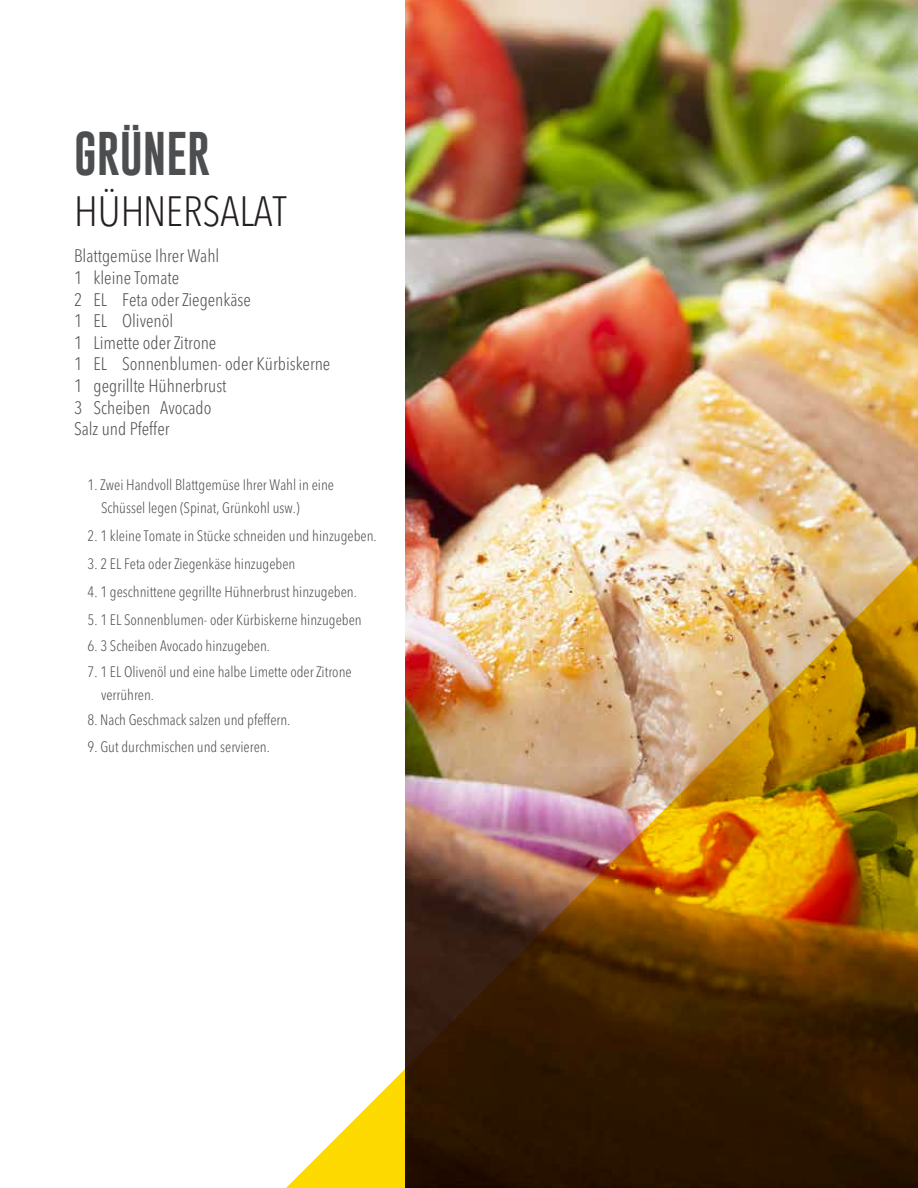
<style>
.page{position:relative;width:918px;height:1188px;background:#fff}
.page>*{position:absolute;margin:0;border:0;box-sizing:border-box;transform-origin:0 0}
.t1{font:45px "Gobold";color:#4c4e50}
.t2{font:300 condensed 42px "Avenir Next LT Pro";color:#241f21}
.t3{font:300 condensed 18px/21.6px "Avenir Next LT Pro";color:#4c4e50}
.t4{font:300 condensed 15px/22.5px "Avenir Next LT Pro";color:#4c4e50}
</style>
<div class="page">
<img style="left:286px;top:0;width:632px;height:1188px">
<h1 class="t1" style="left:74px;top:125px;width:138px">GRÜNER</h1>
<h2 class="t2" style="left:74px;top:186px;width:214px">HÜHNERSALAT</h2>
<p class="t3" style="left:74px;top:245px;width:258px">Blattgemüse Ihrer Wahl<br>1 kleine Tomate<br>2 EL Feta oder Ziegenkäse<br>1 EL Olivenöl<br>1 Limette oder Zitrone<br>1 EL Sonnenblumen- oder Kürbiskerne<br>1 gegrillte Hühnerbrust<br>3 Scheiben Avocado<br>Salz und Pfeffer</p>
<p class="t4" style="left:101px;top:474px;width:234px;text-indent:-14px">1. Zwei Handvoll Blattgemüse Ihrer Wahl in eine<br>Schüssel legen (Spinat, Grünkohl usw.)</p>
<p class="t4" style="left:88px;top:525px;width:291px">2. 1 kleine Tomate in Stücke schneiden und hinzugeben.</p>
<p class="t4" style="left:88px;top:553px;width:209px">3. 2 EL Feta oder Ziegenkäse hinzugeben</p>
<p class="t4" style="left:88px;top:581px;width:271px">4. 1 geschnittene gegrillte Hühnerbrust hinzugeben.</p>
<p class="t4" style="left:88px;top:608px;width:276px">5. 1 EL Sonnenblumen- oder Kürbiskerne hinzugeben</p>
<p class="t4" style="left:88px;top:634px;width:184px">6. 3 Scheiben Avocado hinzugeben.</p>
<p class="t4" style="left:101px;top:661px;width:252px;text-indent:-14px">7. 1 EL Olivenöl und eine halbe Limette oder Zitrone verrühren.</p>
<p class="t4" style="left:88px;top:708px;width:204px">8. Nach Geschmack salzen und pfeffern.</p>
<p class="t4" style="left:88px;top:735px;width:184px">9. Gut durchmischen und servieren.</p>
</div>
